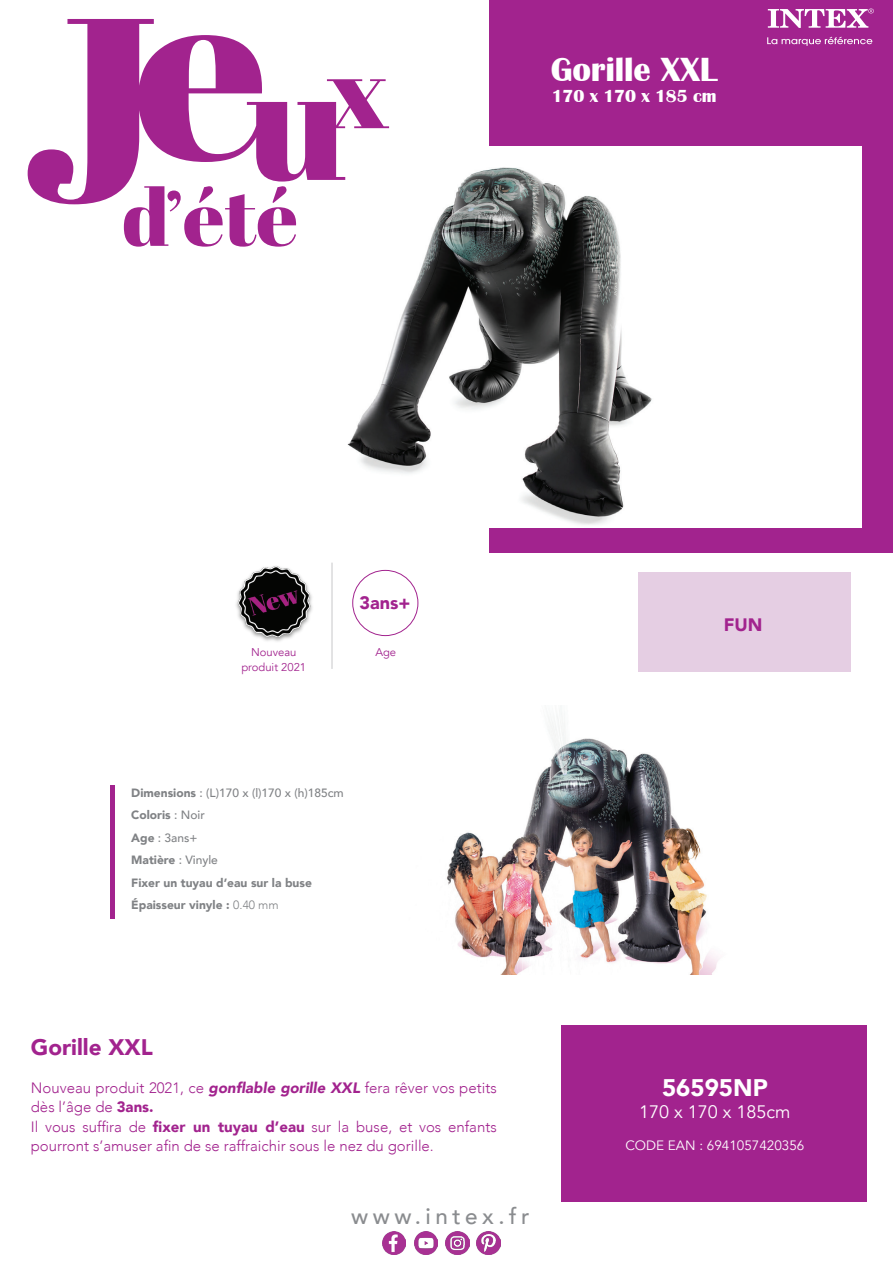
<style>
.page{position:relative;width:893px;height:1263px;background:#fff}
.page>*{position:absolute;margin:0;border:0;box-sizing:border-box;transform-origin:0 0}
.t1{font:700 34.5px "Britannic";letter-spacing:-.005em;color:#fff}
.t2{font:900 24px "Avenir";color:#fff}
.t3{font:500 22.5px "Avenir";letter-spacing:.2em;color:#8a8c8f}
.t4{font:900 22.5px "Avenir";color:#a2238e}
.t5{font:700 18px "Britannic";letter-spacing:-.005em;color:#fff}
.t6{font:18px "Avenir";color:#fff}
.t7{font:900 18px "Avenir";color:#a2238e}
.t8{font:300 15px/19.5px "Avenir";color:#a2238e}
.t9{font:13.5px "Avenir";color:#fff}
.t10{font:900 12px/22.5px "Avenir";color:#808285}
.t11{font:11.25px/15px "Avenir";color:#a2238e;text-align:center}
.s1{font-weight:500}
.s2{font-weight:300}
.s3{font-weight:900;font-style:italic}
.s4{font-weight:900}
</style>
<div class="page">
<div style="left:489px;top:0;width:404px;height:553px;background:#a2238e"></div>
<hr style="left:332px;top:563px;width:1px;height:106px;background:#c7c8ca">
<div style="left:638px;top:572px;width:212px;height:100px;background:#e5cee3"></div>
<div style="left:0;top:146px;width:861px;height:382px;background:#fff"></div>
<img style="left:347px;top:167px;width:305px;height:358px">
<svg style="left:768px;top:9px;width:106px;height:19px"></svg>
<svg style="left:767px;top:37px;width:105px;height:9px"></svg>
<div style="left:561px;top:1025px;width:305px;height:177px;background:#a2238e"></div>
<img style="left:446px;top:713px;width:273px;height:262px">
<hr style="left:110px;top:785px;width:4px;height:133px;background:#a2238e">
<img style="left:382px;top:1231px;width:24px;height:24px">
<img style="left:414px;top:1231px;width:23px;height:24px">
<img style="left:446px;top:1231px;width:23px;height:24px">
<img style="left:477px;top:1231px;width:23px;height:24px">
<div style="left:352px;top:570px;width:66px;height:66px;border:1px solid #a2238e;border-radius:50%"></div>
<svg style="left:28px;top:19px;width:361px;height:185px"></svg>
<svg style="left:124px;top:186px;width:173px;height:61px"></svg>
<img style="left:236px;top:566px;width:76px;height:76px">
<h1 class="t1" style="left:551px;top:50px;width:168px">Gorille XXL</h1>
<p class="t5" style="left:552px;top:86px;width:166px">170 x 170 x 185 cm</p>
<p class="t11" style="left:241px;top:645px;width:66px">Nouveau produit 2021</p>
<p class="t7" style="left:360px;top:587px;width:52px">3ans+</p>
<p class="t11" style="left:375px;top:645px;width:22px">Age</p>
<p class="t10" style="left:131px;top:781px;width:214px">Dimensions <span class="s1">: (L)170 x (l)170 x (h)185cm<br></span>Coloris <span class="s1">: Noir<br></span>Age <span class="s1">: 3ans+<br></span>Matière <span class="s1">: Vinyle<br></span>Fixer un tuyau d’eau sur la buse<br>Épaisseur vinyle : <span class="s2">0.40 mm</span></p>
<p class="t7" style="left:724px;top:609px;width:40px">FUN</p>
<h3 class="t4" style="left:31px;top:1028px;width:124px">Gorille XXL</h3>
<p class="t8" style="left:31px;top:1078px;width:467px">Nouveau produit 2021, ce <span class="s3">gonflable gorille XXL</span> fera rêver vos petits dès l’âge de <span class="s4">3ans.<br></span>Il vous suffira de <span class="s4">fixer un tuyau d’eau</span> sur la buse, et vos enfants pourront s’amuser afin de se raffraichir sous le nez du gorille.</p>
<h2 class="t2" style="left:662px;top:1067px;width:107px">56595NP</h2>
<p class="t6" style="left:639px;top:1100px;width:153px">170 x 170 x 185cm</p>
<p class="t9" style="left:625px;top:1137px;width:181px">CODE EAN : 6941057420356</p>
<h3 class="t3" style="left:351px;top:1197px;width:180px">www.intex.fr</h3>
</div>
